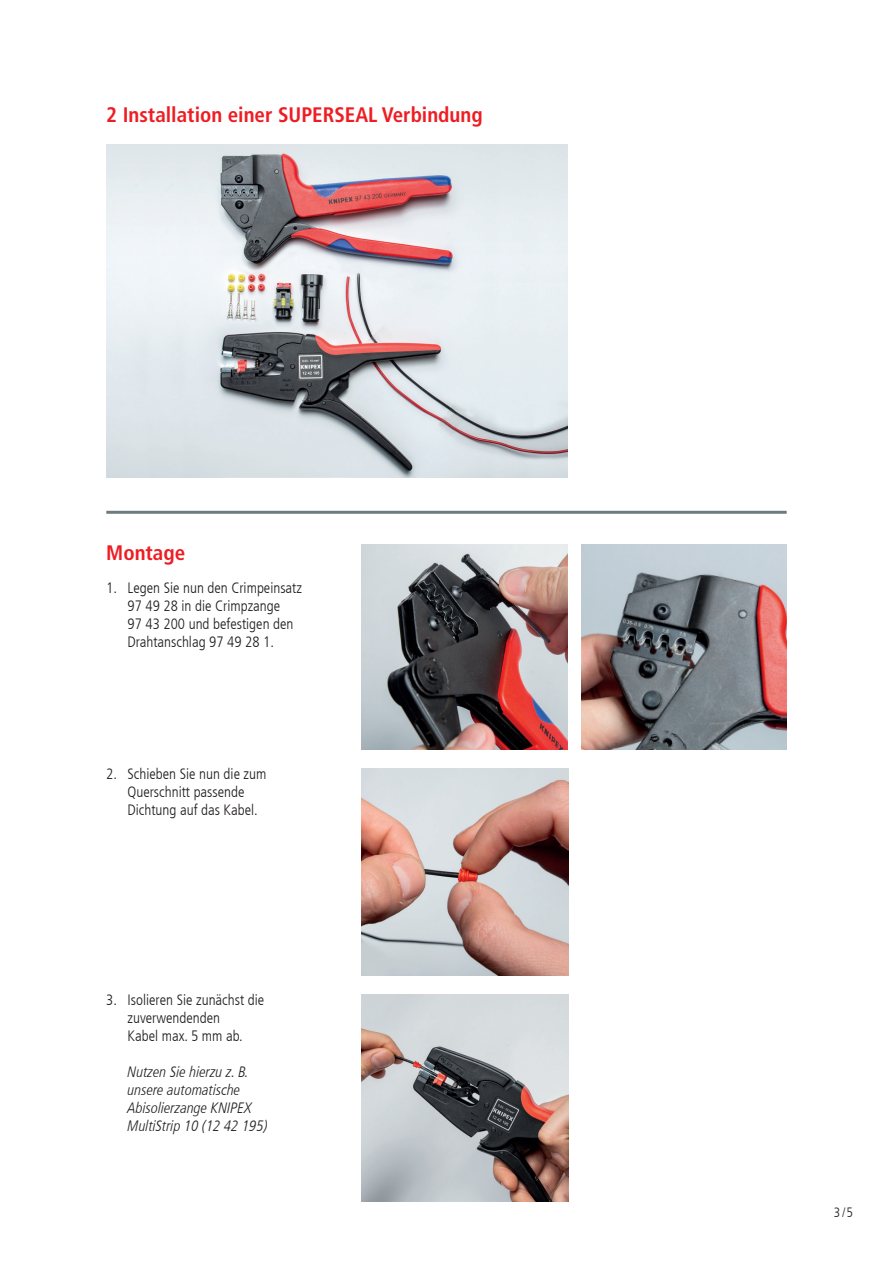
<style>
.page{position:relative;width:893px;height:1263px;background:#fff}
.page>*{position:absolute;margin:0;border:0;box-sizing:border-box;transform-origin:0 0}
.t1{font:700 condensed 21px "Frutiger LT Com";color:#ee1d23}
.t2{font:300 condensed 15px/18px "Frutiger LT Com";color:#231f20}
.t3{font:italic 300 condensed 15px/18px "Frutiger LT Com";color:#231f20}
.t4{font:300 condensed 13.5px "Frutiger LT Com";color:#231f20}
</style>
<div class="page">
<hr style="left:106px;top:511px;width:681px;height:3px;background:#6e7b83">
<img style="left:362px;top:994px;width:207px;height:207px">
<img style="left:362px;top:768px;width:207px;height:207px">
<img style="left:106px;top:144px;width:461px;height:333px">
<img style="left:362px;top:544px;width:205px;height:206px">
<img style="left:581px;top:544px;width:206px;height:206px">
<h1 class="t1" style="left:106px;top:102px;width:378px">2 Installation einer SUPERSEAL Verbindung</h1>
<h1 class="t1" style="left:106px;top:540px;width:80px">Montage</h1>
<p class="t2" style="left:128px;top:578px;width:176px;text-indent:-21px">1. Legen Sie nun den Crimpeinsatz<br>97 49 28 in die Crimpzange<br>97 43 200 und befestigen den<br>Drahtanschlag 97 49 28 1.</p>
<p class="t2" style="left:128px;top:765px;width:140px;text-indent:-21px">2. Schieben Sie nun die zum<br>Querschnitt passende<br>Dichtung auf das Kabel.</p>
<p class="t2" style="left:128px;top:991px;width:138px;text-indent:-21px">3. Isolieren Sie zunächst die zuverwendenden<br>Kabel max. 5 mm ab.</p>
<p class="t3" style="left:128px;top:1063px;width:142px">Nutzen Sie hierzu z. B. unsere automatische<br>Abisolierzange KNIPEX<br>MultiStrip 10 (12 42 195)</p>
<p class="t4" style="left:834px;top:1205px;width:21px">3/5</p>
</div>
